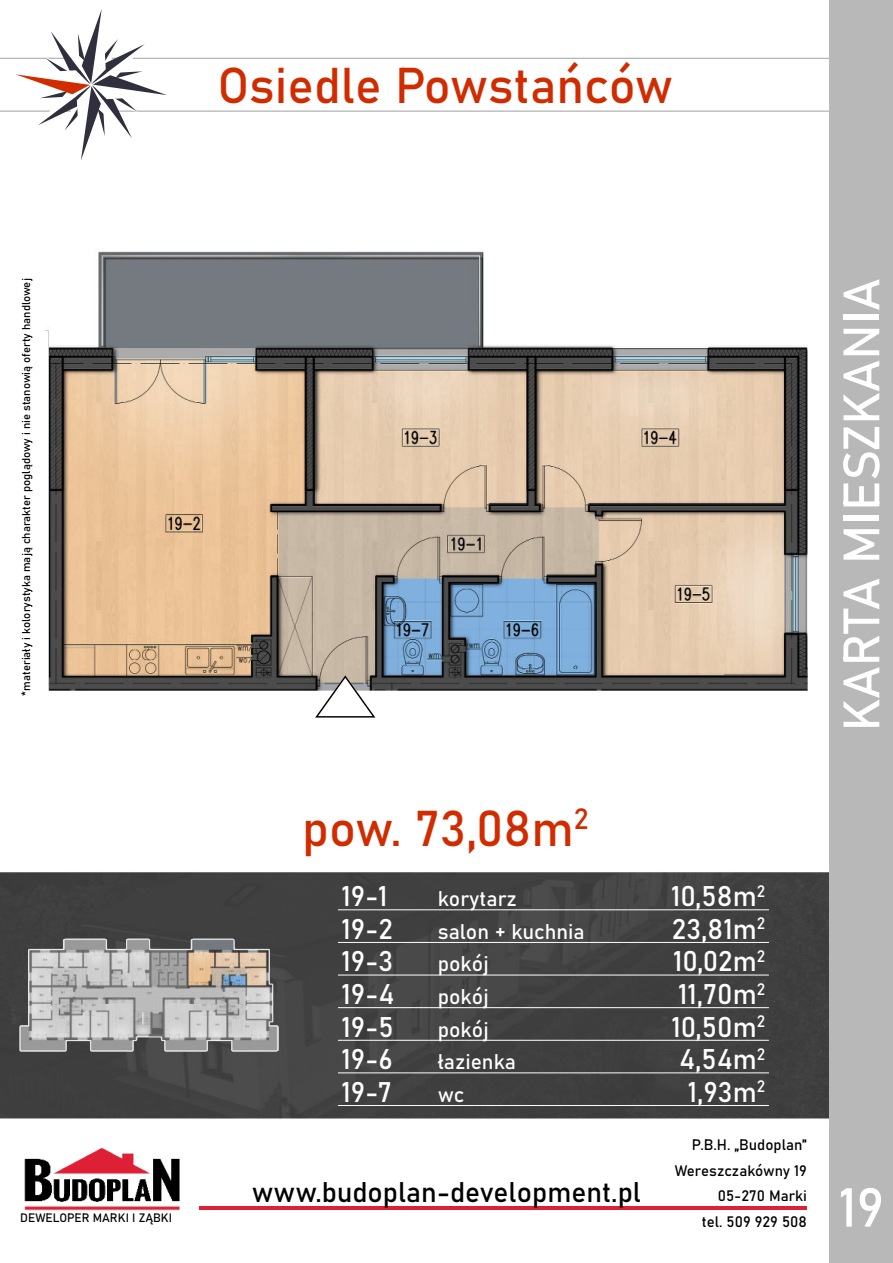
<style>
.page{position:relative;width:893px;height:1263px;background:#fff}
.page>*{position:absolute;margin:0;border:0;box-sizing:border-box;transform-origin:0 0}
.t1{font:54px "Bahnschrift";color:#fff}
.t2{font:50.4px "Bahnschrift";color:#fff}
.t3{font:49.65px "Bahnschrift";color:#d12c00}
.t4{font:28.05px/32.5px "Bahnschrift";color:#fff}
.t5{font:28.05px "Bahnschrift";color:#000}
.t6{font:21px/32.5px "Bahnschrift";color:#fff}
.t7{font:15px/25.5px "Bahnschrift";color:#000;text-align:right}
.t8{font:12px "Bahnschrift";color:#000}
.t9{font:11.25px "Bahnschrift";color:#000}
</style>
<div class="page">
<img style="left:24px;top:1147px;width:184px;height:64px">
<hr style="left:199px;top:1206px;width:608px;height:3px;background:#dd2036">
<img style="left:0;top:872px;width:829px;height:247px">
<hr style="left:0;top:110px;width:893px;height:2px;background:#b8b8b8">
<hr style="left:0;top:58px;width:893px;height:1px;background:#b8b8b8">
<div style="left:829px;top:0;width:64px;height:1263px;background:#b8b8b8"></div>
<svg style="left:14px;top:9px;width:155px;height:151px"></svg>
<img style="left:20px;top:938px;width:259px;height:114px">
<img style="left:46px;top:251px;width:761px;height:439px">
<svg style="left:315px;top:675px;width:60px;height:42px"></svg>
<hr style="left:338px;top:909px;width:431px;height:1px;background:#fff">
<hr style="left:338px;top:942px;width:431px;height:1px;background:#fff">
<hr style="left:338px;top:975px;width:431px;height:1px;background:#fff">
<hr style="left:338px;top:1007px;width:431px;height:1px;background:#fff">
<hr style="left:338px;top:1040px;width:431px;height:1px;background:#fff">
<hr style="left:338px;top:1072px;width:431px;height:1px;background:#fff">
<hr style="left:338px;top:1105px;width:431px;height:1px;background:#fff">
<h3 class="t3" style="left:217px;top:64px;width:457px">Osiedle Powstańców</h3>
<p class="t9" style="left:21px;top:696px;width:419px;rotate:-90deg">*materiały i kolorystyka mają charakter poglądowy i nie stanowią oferty handlowej</p>
<p class="t8" style="left:20px;top:1213px;width:153px">DEWELOPER MARKI I ZĄBKI</p>
<h3 class="t3" style="left:302px;top:806px;width:288px">pow. 73,08m<sup>2</sup></h3>
<p class="t4" style="left:341px;top:881px;width:55px">19-1<br>19-2<br>19-3<br>19-4<br>19-5<br>19-6<br>19-7</p>
<p class="t4" style="left:671px;top:881px;width:95px;text-align:center">10,58m<sup>2<br></sup>23,81m<sup>2<br></sup>10,02m<sup>2<br></sup>11,70m<sup>2<br></sup>10,50m<sup>2<br></sup>4,54m<sup>2<br></sup>1,93m<sup>2</sup></p>
<p class="t6" style="left:438px;top:884px;width:148px">korytarz<br>salon + kuchnia pokój<br>pokój<br>pokój<br>łazienka<br>wc</p>
<p class="t5" style="left:252px;top:1179px;width:391px">www.budoplan-development.pl</p>
<p class="t7" style="left:675px;top:1133px;width:133px">P.B.H. „Budoplan”<br>Wereszczakówny 19<br>05-270 Marki<br>tel. 509 929 508</p>
<h2 class="t2" style="left:839px;top:731px;width:454px;rotate:-90deg">KARTA MIESZKANIA</h2>
<h1 class="t1" style="left:838px;top:1184px;width:47px">19</h1>
</div>
